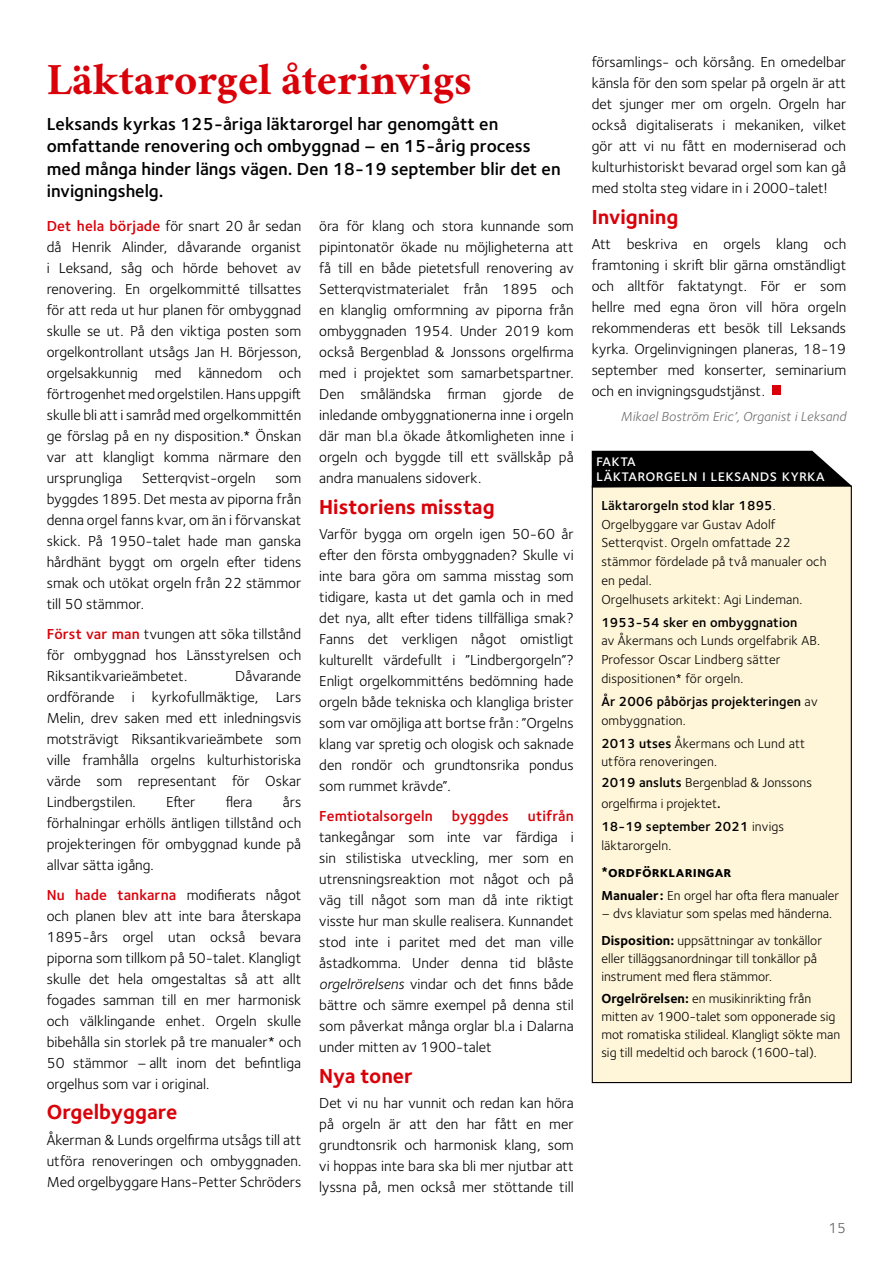
<style>
.page{position:relative;width:893px;height:1263px;background:#fff}
.page>*{position:absolute;margin:0;border:0;box-sizing:border-box;transform-origin:0 0}
.t1{font:700 45px "Crimson Svk 2.0";color:#da0009}
.t2{font:700 21px "Foundry Sterling OT3";color:#da0009}
.t3{font:600 18px/22.5px "Foundry Sterling OT3";color:#000}
.t4{font:500 16.5px/15px "Foundry Sterling OT3";letter-spacing:.02em;color:#fff}
.t5{font:15px/21px "Foundry Sterling OT3";color:#000;text-align:justify}
.t6{font:600 15px "Foundry Sterling OT3";letter-spacing:.01em;color:#da0009}
.t7{font:700 15px "Foundry Sterling OT3";letter-spacing:.01em;color:#000}
.t8{font:15px "Foundry Sterling OT3";color:#626261}
.t9{font:13.5px/18.8px "Foundry Sterling OT3";color:#000}
.t10{font:600 13.5px/18.8px "Foundry Sterling OT3";letter-spacing:.01em;color:#000}
.t11{font:italic 13.5px "Foundry Sterling OT3";letter-spacing:.01em;color:#6e6e6e}
.s1{font-weight:600;color:#da0009}
.s2{font-style:italic}
.s3{font-weight:600}
.s4{font-weight:400}
.s5{font-weight:700}
</style>
<div class="page">
<div style="left:592px;top:486px;width:259px;height:596px;background:#fff5d8"></div>
<svg style="left:592px;top:451px;width:260px;height:37px;background:#181817"></svg>
<div style="left:772px;top:385px;width:9px;height:10px;background:#da0009"></div>
<h1 class="t1" style="left:47px;top:46px;width:427px">Läktarorgel återinvigs</h1>
<p class="t3" style="left:47px;top:111px;width:515px">Leksands kyrkas 125-åriga läktarorgel har genomgått en omfattande renovering och ombyggnad – en 15-årig process med många hinder längs vägen. Den 18-19 september blir det en invigningshelg.</p>
<p class="t5" style="left:47px;top:215px;width:256px"><span class="s1">Det hela började</span> för snart 20 år sedan då Henrik Alinder, dåvarande organist i Leksand, såg och hörde behovet av renovering. En orgelkommitté tillsattes för att reda ut hur planen för ombyggnad skulle se ut. På den viktiga posten som orgelkontrollant utsågs Jan H. Börjesson, orgelsakkunnig med kännedom och förtrogenhet med orgelstilen. Hans uppgift skulle bli att i samråd med orgelkommittén ge förslag på en ny disposition.* Önskan var att klangligt komma närmare den ursprungliga</p>
<p class="t5" style="left:142px;top:467px;width:115px">Setterqvist-orgeln</p>
<p class="t5" style="left:47px;top:467px;width:256px;text-indent:229px">som byggdes 1895. Det mesta av piporna från denna orgel fanns kvar, om än i förvanskat skick. På 1950-talet hade man ganska hårdhänt byggt om orgeln efter tidens smak och utökat orgeln från 22 stämmor till 50 stämmor.</p>
<p class="t5" style="left:47px;top:622px;width:256px"><span class="s1">Först var man</span> tvungen att söka tillstånd för ombyggnad hos Länsstyrelsen och Riksantikvarieämbetet.</p>
<p class="t5" style="left:47px;top:664px;width:256px;text-indent:188px">Dåvarande ordförande i kyrkofullmäktige, Lars Melin, drev saken med ett inledningsvis motsträvigt Riksantikvarieämbete som ville framhålla orgelns kulturhistoriska värde som representant för Oskar Lindbergstilen.</p>
<p class="t5" style="left:166px;top:790px;width:31px">Efter</p>
<p class="t5" style="left:226px;top:790px;width:28px">flera</p>
<p class="t5" style="left:47px;top:790px;width:256px;text-indent:236px">års förhalningar erhölls äntligen tillstånd och projekteringen för ombyggnad kunde på allvar sätta igång.</p>
<p class="t5" style="left:47px;top:883px;width:256px"><span class="s1">Nu hade tankarna</span> modifierats något och planen blev att inte bara återskapa 1895-års orgel utan också bevara piporna som tillkom på 50-talet. Klangligt skulle det hela omgestaltas så att allt fogades samman till en mer harmonisk och välklingande enhet. Orgeln skulle bibehålla sin storlek på tre manualer* och 50 stämmor – allt inom det befintliga orgelhus som var i original.</p>
<h2 class="t2" style="left:47px;top:1095px;width:132px">Orgelbyggare</h2>
<p class="t5" style="left:47px;top:1128px;width:256px">Åkerman &amp; Lunds orgelfirma utsågs till att utföra renoveringen och ombyggnaden.<br>Med orgelbyggare Hans-Petter Schröders</p>
<p class="t5" style="left:319px;top:215px;width:256px">öra för klang och stora kunnande som pipintonatör ökade nu möjligheterna att få till en både pietetsfull renovering av Setterqvistmaterialet från 1895 och en klanglig omformning av piporna från ombyggnaden 1954. Under 2019 kom också Bergenblad &amp; Jonssons orgelfirma med i projektet som samarbetspartner.<br>Den småländska firman gjorde de inledande ombyggnationerna inne i orgeln där man bl.a ökade åtkomligheten inne i orgeln och byggde till ett svällskåp på andra manualens sidoverk.</p>
<h2 class="t2" style="left:319px;top:490px;width:177px">Historiens misstag</h2>
<p class="t5" style="left:319px;top:523px;width:256px">Varför bygga om orgeln igen 50-60 år efter den första ombyggnaden? Skulle vi inte bara göra om samma misstag som tidigare, kasta ut det gamla och in med det nya, allt efter tidens tillfälliga smak?<br>Fanns det verkligen något omistligt kulturellt värdefullt i ”Lindbergorgeln”?<br>Enligt orgelkommitténs bedömning hade orgeln både tekniska och klangliga brister som var omöjliga att bortse från : ”Orgelns klang var spretig och ologisk och saknade den rondör och grundtonsrika pondus som rummet krävde”.</p>
<p class="t6" style="left:319px;top:804px;width:115px">Femtiotalsorgeln</p>
<p class="t6" style="left:452px;top:804px;width:58px">byggdes</p>
<p class="t6" style="left:528px;top:804px;width:47px">utifrån</p>
<p class="t5" style="left:319px;top:825px;width:256px">tankegångar som inte var färdiga i sin stilistiska utveckling, mer som en utrensningsreaktion mot något och på väg till något som man då inte riktigt visste hur man skulle realisera. Kunnandet stod inte i paritet med det man ville åstadkomma. Under denna tid blåste <span class="s2">orgelrörelsens</span> vindar och det finns både bättre och sämre exempel på denna stil som påverkat många orglar bl.a i Dalarna under mitten av 1900-talet</p>
<h2 class="t2" style="left:319px;top:1059px;width:95px">Nya toner</h2>
<p class="t5" style="left:319px;top:1091px;width:256px">Det vi nu har vunnit och redan kan höra på orgeln är att den har fått en mer grundtonsrik och harmonisk klang, som vi hoppas inte bara ska bli mer njutbar att lyssna på, men också mer stöttande till</p>
<p class="t5" style="left:592px;top:50px;width:256px">församlings- och körsång. En omedelbar känsla för den som spelar på orgeln är att det sjunger mer om orgeln. Orgeln har också digitaliserats i mekaniken, vilket gör att vi nu fått en moderniserad och kulturhistoriskt bevarad orgel som kan gå med stolta steg vidare in i 2000-talet!</p>
<h2 class="t2" style="left:592px;top:200px;width:88px">Invigning</h2>
<p class="t5" style="left:592px;top:232px;width:256px">Att beskriva en orgels klang och framtoning i skrift blir gärna omständligt och alltför faktatyngt. För er som hellre med egna öron vill höra orgeln rekommenderas ett besök till Leksands kyrka. Orgelinvigningen planeras, 18-19 september med konserter, seminarium och en invigningsgudstjänst.</p>
<p class="t11" style="left:621px;top:406px;width:227px">Mikael Boström Eric’, Organist i Leksand</p>
<p class="t4" style="left:596px;top:452px;width:230px">fakta<br>läktarorgeln i leksands kyrka</p>
<p class="t9" style="left:601px;top:495px;width:227px"><span class="s3">Läktarorgeln stod klar 1895</span>.<br>Orgelbyggare var Gustav Adolf<br>Setterqvist. Orgeln omfattade 22 stämmor fördelade på två manualer och en pedal.<br>Orgelhusets arkitekt: Agi Lindeman.</p>
<p class="t10" style="left:601px;top:612px;width:197px">1953-54 sker en ombyggnation</p>
<p class="t9" style="left:601px;top:630px;width:220px">av Åkermans och Lunds orgelfabrik AB.<br>Professor Oscar Lindberg sätter dispositionen* för orgeln.</p>
<p class="t10" style="left:601px;top:691px;width:218px">År 2006 påbörjas projekteringen <span class="s4">av ombyggnation.</span></p>
<p class="t9" style="left:601px;top:733px;width:205px"><span class="s3">2013 utses</span> Åkermans och Lund att utföra renoveringen.</p>
<p class="t9" style="left:601px;top:771px;width:212px;line-height:21px"><span class="s3">2019 ansluts</span> Bergenblad &amp; Jonssons orgelfirma i projektet<span class="s3">.</span></p>
<p class="t9" style="left:601px;top:816px;width:184px"><span class="s3">18-19 september 2021</span> invigs läktarorgeln.</p>
<p class="t7" style="left:601px;top:860px;width:132px">*ordförklaringar</p>
<p class="t9" style="left:601px;top:885px;width:239px"><span class="s5">Manualer:</span> En orgel har ofta flera manualer</p>
<p class="t9" style="left:601px;top:900px;width:232px;line-height:26.5px">– dvs klaviatur som spelas med händerna.<br><span class="s5">Disposition:</span> uppsättningar av tonkällor</p>
<p class="t9" style="left:601px;top:948px;width:217px;line-height:18px">eller tilläggsanordningar till tonkällor på instrument med flera stämmor.</p>
<p class="t9" style="left:601px;top:989px;width:240px;line-height:18px"><span class="s5">Orgelrörelsen:</span> en musikinrikting från mitten av 1900-talet som opponerade sig mot romatiska stilideal. Klangligt sökte man sig till medeltid och barock (1600-tal).</p>
<p class="t8" style="left:828px;top:1217px;width:19px">15</p>
</div>
